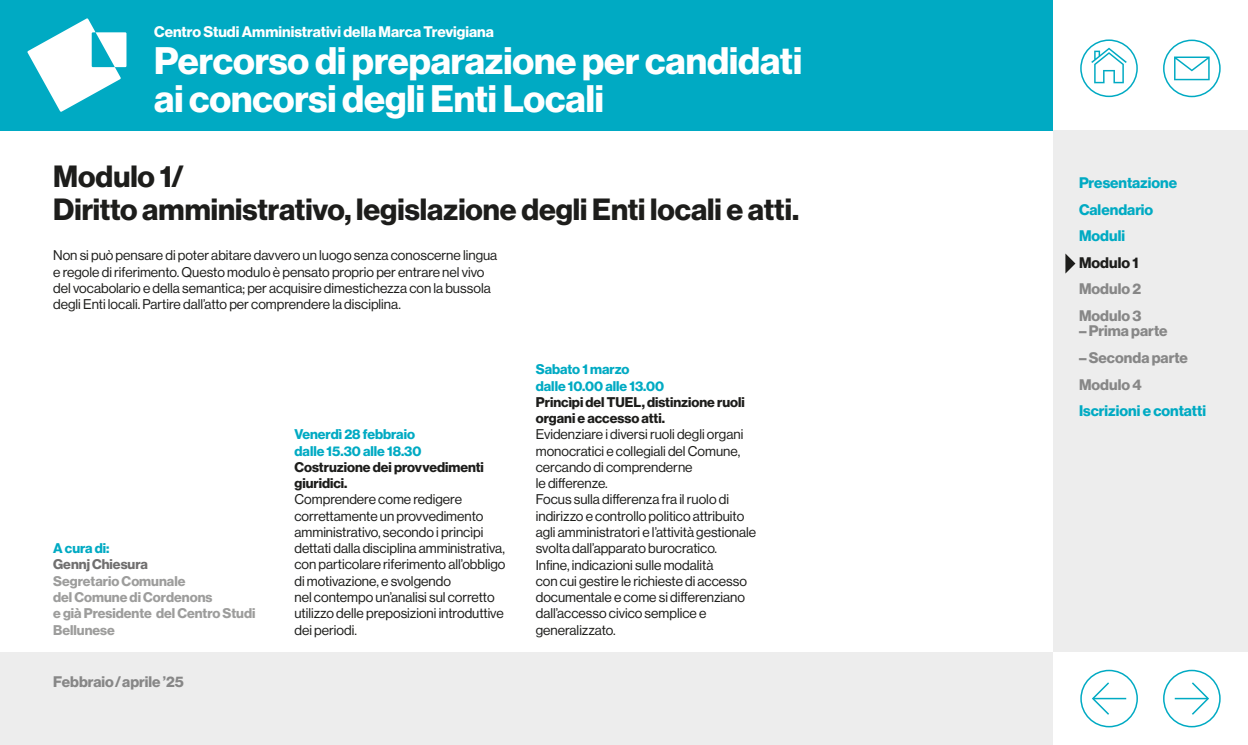
<style>
.page{position:relative;width:1248px;height:745px;background:#fff}
.page>*{position:absolute;margin:0;border:0;box-sizing:border-box;transform-origin:0 0}
.t1{font:37.5px/37.5px "N Haas Grotesk DS Pro 75 Bd";letter-spacing:-.005em;color:#fff}
.t2{font:30px/32.5px "N Haas Grotesk DS Pro 75 Bd";color:#1d1d1b}
.t3{font:15px "N Haas Grotesk DS Pro 75 Bd";color:#878787}
.t4{font:15px/26.5px "N Haas Grotesk DS Pro 75 Bd";color:#00aac3}
.t5{font:15px "N Haas Grotesk DS Pro 75 Bd";color:#fff}
.t6{font:15px "N Haas Grotesk DS Pro 75 Bd";letter-spacing:.005em;color:#1d1d1b}
.t7{font:13.75px/16.2px "N Haas Grotesk DS Pro 55 Rg";color:#1d1d1b}
.t8{font:13.75px/16.2px "N Haas Grotesk DS Pro 75 Bd";color:#1d1d1b}
.t9{font:13.75px/16.2px "N Haas Grotesk DS Pro 75 Bd";color:#00aac3}
.t10{font:13.75px/16.2px "N Haas Grotesk DS Pro 75 Bd";color:#9d9d9c}
.t11{font:13.75px "N Haas Grotesk DS Pro 75 Bd";color:#706f6f}
</style>
<div class="page">
<div style="left:1052px;top:130px;width:195px;height:521px;background:#ededed"></div>
<div style="left:0;top:0;width:1052px;height:130px;background:#00aac3"></div>
<svg style="left:27px;top:18px;width:99px;height:94px"></svg>
<div style="left:0;top:651px;width:1052px;height:93px;background:#ededed"></div>
<svg style="left:1065px;top:253px;width:10px;height:20px"></svg>
<div style="left:1080px;top:39px;width:57px;height:58px;border:2px solid #00aac3;border-radius:50%"></div>
<svg style="left:1091px;top:48px;width:35px;height:35px"></svg>
<div style="left:1162px;top:40px;width:58px;height:57px;border:2px solid #00aac3;border-radius:50%"></div>
<svg style="left:1174px;top:56px;width:35px;height:24px"></svg>
<div style="left:1080px;top:669px;width:57px;height:58px;border:2px solid #00aac3;border-radius:50%"></div>
<svg style="left:1092px;top:682px;width:18px;height:33px"></svg>
<hr style="left:1093px;top:697px;width:33px;height:1px;background:#00aac3">
<div style="left:1162px;top:669px;width:58px;height:58px;border:2px solid #00aac3;border-radius:50%"></div>
<svg style="left:1190px;top:682px;width:19px;height:33px"></svg>
<hr style="left:1174px;top:697px;width:33px;height:1px;background:#00aac3">
<p class="t5" style="left:154px;top:23px;width:341px">Centro Studi Amministrativi della Marca Trevigiana</p>
<h1 class="t1" style="left:154px;top:43px;width:649px">Percorso di preparazione per candidati ai concorsi degli Enti Locali</h1>
<h2 class="t2" style="left:53px;top:161px;width:747px">Modulo 1/<br>Diritto amministrativo, legislazione degli Enti locali e atti.</h2>
<p class="t7" style="left:53px;top:247px;width:445px">Non si può pensare di poter abitare davvero un luogo senza conoscerne lingua e regole di riferimento. Questo modulo è pensato proprio per entrare nel vivo del vocabolario e della semantica; per acquisire dimestichezza con la bussola degli Enti locali. Partire dall’atto per comprendere la disciplina.</p>
<p class="t9" style="left:53px;top:540px;width:58px">A cura di:</p>
<p class="t11" style="left:53px;top:556px;width:96px">Gennj Chiesura</p>
<p class="t10" style="left:53px;top:572px;width:204px">Segretario Comunale<br>del Comune di Cordenons<br>e già Presidente del Centro Studi<br>Bellunese</p>
<p class="t3" style="left:53px;top:672px;width:132px">Febbraio / aprile ’25</p>
<p class="t9" style="left:294px;top:426px;width:128px">Venerdì 28 febbraio dalle 15.30 alle 18.30</p>
<p class="t8" style="left:294px;top:459px;width:191px">Costruzione dei provvedimenti giuridici.</p>
<p class="t7" style="left:294px;top:491px;width:212px">Comprendere come redigere correttamente un provvedimento amministrativo, secondo i princìpi dettati dalla disciplina amministrativa, con particolare riferimento all’obbligo di motivazione, e svolgendo<br>nel contempo un’analisi sul corretto utilizzo delle preposizioni introduttive dei periodi.</p>
<p class="t9" style="left:535px;top:361px;width:130px">Sabato 1 marzo<br>dalle 10.00 alle 13.00</p>
<p class="t8" style="left:535px;top:394px;width:210px">Princìpi del TUEL, distinzione ruoli organi e accesso atti.</p>
<p class="t7" style="left:535px;top:426px;width:222px">Evidenziare i diversi ruoli degli organi monocratici e collegiali del Comune, cercando di comprenderne<br>le differenze.<br>Focus sulla differenza fra il ruolo di indirizzo e controllo politico attribuito agli amministratori e l’attività gestionale svolta dall’apparato burocratico.<br>Infine, indicazioni sulle modalità<br>con cui gestire le richieste di accesso documentale e come si differenziano dall’accesso civico semplice e generalizzato.</p>
<p class="t4" style="left:1078px;top:170px;width:100px">Presentazione</p>
<p class="t4" style="left:1078px;top:196px;width:76px">Calendario<br>Moduli</p>
<p class="t6" style="left:1078px;top:253px;width:61px">Modulo 1</p>
<p class="t3" style="left:1078px;top:280px;width:64px">Modulo 2</p>
<p class="t3" style="left:1078px;top:307px;width:64px">Modulo 3</p>
<p class="t3" style="left:1078px;top:322px;width:90px">– Prima parte</p>
<p class="t3" style="left:1078px;top:349px;width:110px">– Seconda parte</p>
<p class="t3" style="left:1078px;top:375px;width:64px">Modulo 4</p>
<p class="t4" style="left:1078px;top:397px;width:128px">Iscrizioni e contatti</p>
</div>
